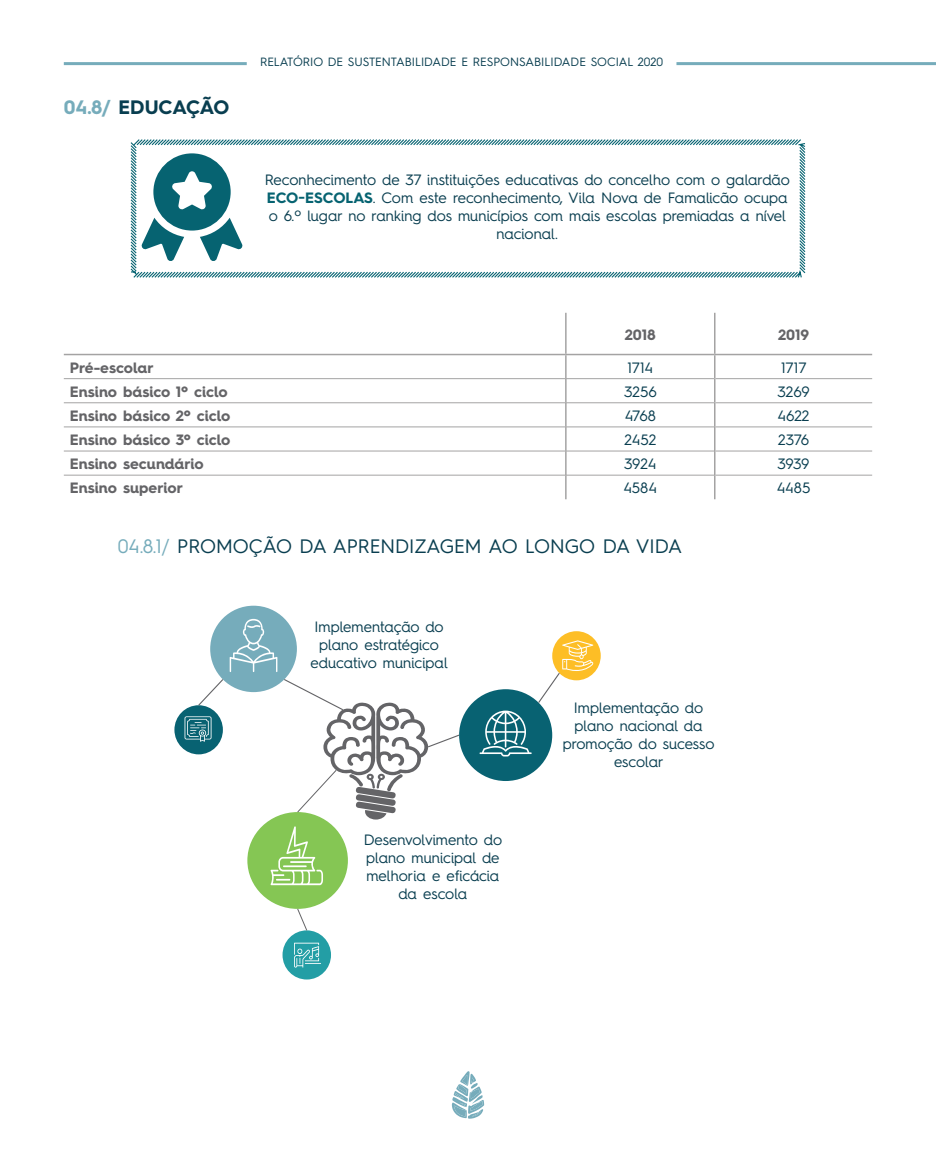
<style>
.page{position:relative;width:936px;height:1149px;background:#fff}
.page>*{position:absolute;margin:0;border:0;box-sizing:border-box;transform-origin:0 0}
.t1{font:19.5px "Hurme Geometric Sans 4";color:#093e50}
.t2{font:700 19.5px "Hurme Geometric Sans 4";color:#093e50}
.t3{font:15px/18px "Hurme Geometric Sans 4";color:#093e50;text-align:center}
.t4{font:700 15px "Hurme Geometric Sans 4";color:#646467}
.t5{font:12px "Hurme Geometric Sans 4";color:#093e50}
.s1{color:#76acbb}
.s2{font-weight:700;color:#066371}
</style>
<div class="page">
<svg style="left:452px;top:1071px;width:32px;height:47px"></svg>
<hr style="left:64px;top:62px;width:183px;height:3px;background:#76acbb">
<hr style="left:676px;top:62px;width:259px;height:3px;background:#76acbb">
<svg style="left:130px;top:139px;width:676px;height:139px"></svg>
<hr style="left:64px;top:353px;width:502px;height:2px;background:#a4a3a3">
<hr style="left:566px;top:353px;width:148px;height:2px;background:#a4a3a3">
<hr style="left:714px;top:353px;width:158px;height:2px;background:#a4a3a3">
<hr style="left:565px;top:313px;width:1px;height:40px;background:#a4a3a3">
<svg style="left:565px;top:355px;width:1px;height:144px"></svg>
<hr style="left:64px;top:378px;width:502px;height:1px;background:#a4a3a3">
<hr style="left:566px;top:378px;width:148px;height:1px;background:#a4a3a3">
<hr style="left:715px;top:378px;width:157px;height:1px;background:#a4a3a3">
<hr style="left:64px;top:402px;width:502px;height:1px;background:#a4a3a3">
<hr style="left:566px;top:402px;width:148px;height:1px;background:#a4a3a3">
<hr style="left:715px;top:402px;width:157px;height:1px;background:#a4a3a3">
<hr style="left:64px;top:426px;width:502px;height:1px;background:#a4a3a3">
<hr style="left:566px;top:426px;width:148px;height:1px;background:#a4a3a3">
<hr style="left:715px;top:426px;width:157px;height:1px;background:#a4a3a3">
<hr style="left:64px;top:450px;width:502px;height:1px;background:#a4a3a3">
<hr style="left:566px;top:450px;width:148px;height:1px;background:#a4a3a3">
<hr style="left:715px;top:450px;width:157px;height:1px;background:#a4a3a3">
<hr style="left:64px;top:475px;width:502px;height:1px;background:#a4a3a3">
<hr style="left:566px;top:475px;width:148px;height:1px;background:#a4a3a3">
<hr style="left:715px;top:475px;width:157px;height:1px;background:#a4a3a3">
<hr style="left:714px;top:313px;width:1px;height:40px;background:#a4a3a3">
<svg style="left:714px;top:355px;width:1px;height:144px"></svg>
<div style="left:459px;top:689px;width:93px;height:91px;background:#086272;border-radius:50%"></div>
<div style="left:210px;top:605px;width:87px;height:87px;background:#76acbb;border-radius:50%"></div>
<div style="left:552px;top:631px;width:48px;height:49px;background:#fdbe26;border-radius:50%"></div>
<div style="left:282px;top:930px;width:49px;height:49px;background:#239ea5;border-radius:50%"></div>
<div style="left:174px;top:705px;width:49px;height:49px;background:#086272;border-radius:50%"></div>
<svg style="left:479px;top:710px;width:52px;height:46px"></svg>
<svg style="left:294px;top:942px;width:27px;height:25px"></svg>
<svg style="left:184px;top:618px;width:276px;height:313px"></svg>
<svg style="left:537px;top:640px;width:56px;height:64px"></svg>
<h1 class="t2" style="left:64px;top:93px;width:167px"><span class="s1">04.8/</span> EDUCAÇÃO</h1>
<p class="t5" style="left:260px;top:54px;width:404px">RELATÓRIO DE SUSTENTABILIDADE E RESPONSABILIDADE SOCIAL 2020</p>
<p class="t3" style="left:265px;top:170px;width:526px">Reconhecimento de 37 instituições educativas do concelho com o galardão <span class="s2">ECO-ESCOLAS</span>. Com este reconhecimento, Vila Nova de Famalicão ocupa o 6.º lugar no ranking dos municípios com mais escolas premiadas a nível nacional.</p>
<p class="t4" style="left:624px;top:324px;width:33px">2018</p>
<p class="t4" style="left:778px;top:324px;width:33px">2019</p>
<p class="t4" style="left:70px;top:357px;width:85px">Pré-escolar</p>
<p class="t3" style="left:627px;top:358px;width:27px">1714</p>
<p class="t3" style="left:781px;top:358px;width:27px">1717</p>
<p class="t4" style="left:70px;top:381px;width:159px">Ensino básico 1º ciclo</p>
<p class="t3" style="left:624px;top:382px;width:34px">3256</p>
<p class="t3" style="left:777px;top:382px;width:34px">3269</p>
<p class="t4" style="left:70px;top:405px;width:162px">Ensino básico 2º ciclo</p>
<p class="t3" style="left:624px;top:406px;width:33px">4768</p>
<p class="t3" style="left:777px;top:406px;width:33px">4622</p>
<p class="t4" style="left:70px;top:429px;width:162px">Ensino básico 3º ciclo</p>
<p class="t3" style="left:624px;top:430px;width:33px">2452</p>
<p class="t3" style="left:778px;top:430px;width:32px">2376</p>
<p class="t4" style="left:70px;top:453px;width:135px">Ensino secundário</p>
<p class="t3" style="left:624px;top:454px;width:34px">3924</p>
<p class="t3" style="left:777px;top:454px;width:33px">3939</p>
<p class="t4" style="left:70px;top:477px;width:114px">Ensino superior</p>
<p class="t3" style="left:623px;top:478px;width:35px">4584</p>
<p class="t3" style="left:776px;top:478px;width:35px">4485</p>
<h1 class="t1" style="left:118px;top:532px;width:566px"><span class="s1">04.8.1/</span> PROMOÇÃO DA APRENDIZAGEM AO LONGO DA VIDA</h1>
<p class="t3" style="left:310px;top:617px;width:139px">Implementação do plano estratégico educativo municipal</p>
<p class="t3" style="left:364px;top:830px;width:140px">Desenvolvimento do plano municipal de melhoria e eficácia da escola</p>
<p class="t3" style="left:562px;top:697px;width:153px">Implementação do plano nacional da promoção do sucesso escolar</p>
</div>
